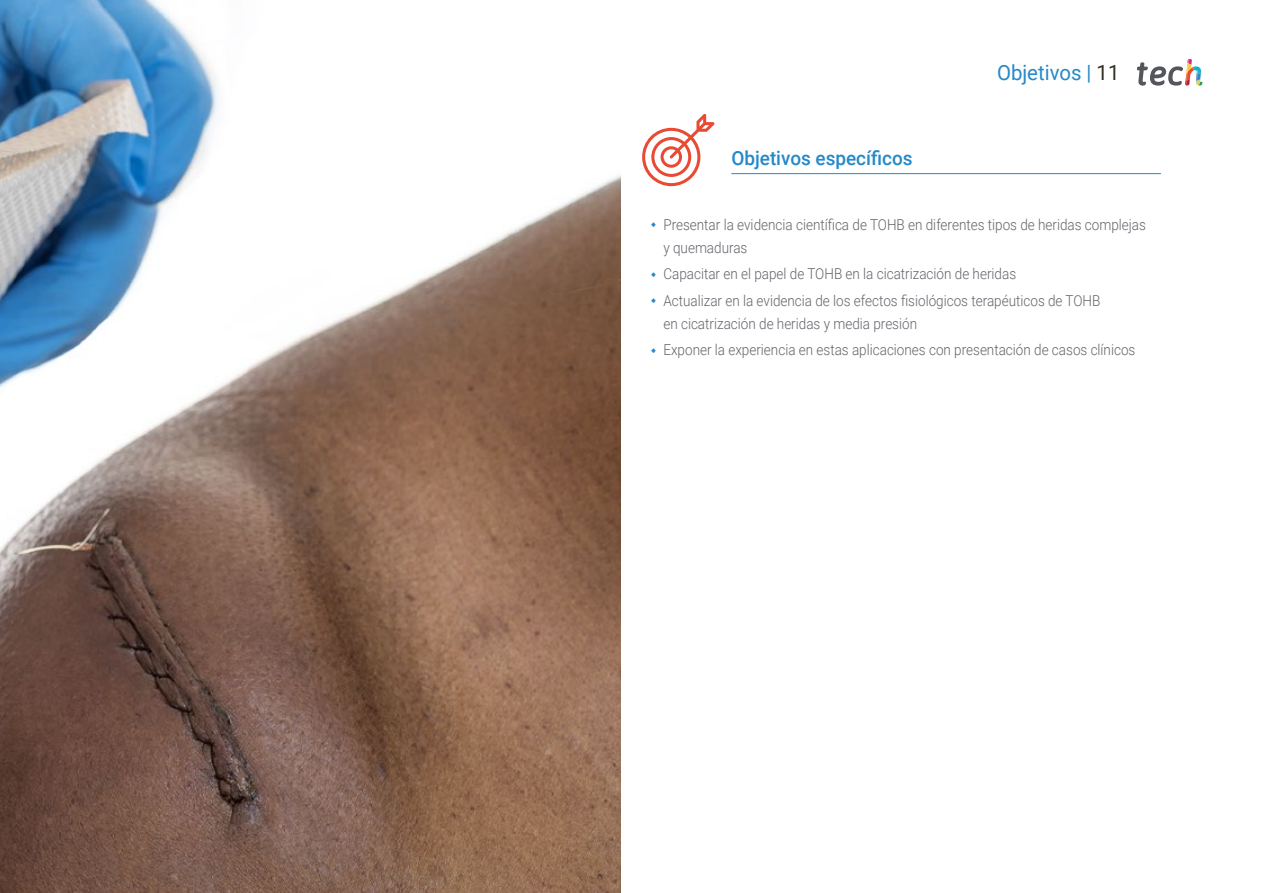
<style>
.page{position:relative;width:1263px;height:893px;background:#fff}
.page>*{position:absolute;margin:0;border:0;box-sizing:border-box;transform-origin:0 0}
.t1{font:21px "Roboto";color:#2488c9}
.t2{font:500 19.5px "Roboto";color:#2488c9}
.t3{font:300 15px/26.7px "Roboto";color:#61646a;scale:.9 1}
.s1{color:#312e20}
</style>
<div class="page">
<hr style="left:731px;top:173px;width:430px;height:1px;background:#2488c9">
<svg style="left:642px;top:114px;width:72px;height:72px"></svg>
<img style="left:0;top:0;width:621px;height:893px">
<svg style="left:1137px;top:59px;width:65px;height:27px"></svg>
<h2 class="t2" style="left:731px;top:144px;width:183px">Objetivos específicos</h2>
<h1 class="t1" style="left:997px;top:57px;width:124px">Objetivos | <span class="s1">11</span></h1>
<p class="t3" style="left:663px;top:213px;width:538px;line-height:22.5px">Presentar la evidencia científica de TOHB en diferentes tipos de heridas complejas y quemaduras</p>
<p class="t3" style="left:663px;top:260px;width:487px">Capacitar en el papel de TOHB en la cicatrización de heridas<br>Actualizar en la evidencia de los efectos fisiológicos terapéuticos de TOHB</p>
<p class="t3" style="left:663px;top:309px;width:526px">en cicatrización de heridas y media presión<br>Exponer la experiencia en estas aplicaciones con presentación de casos clínicos</p>
</div>
